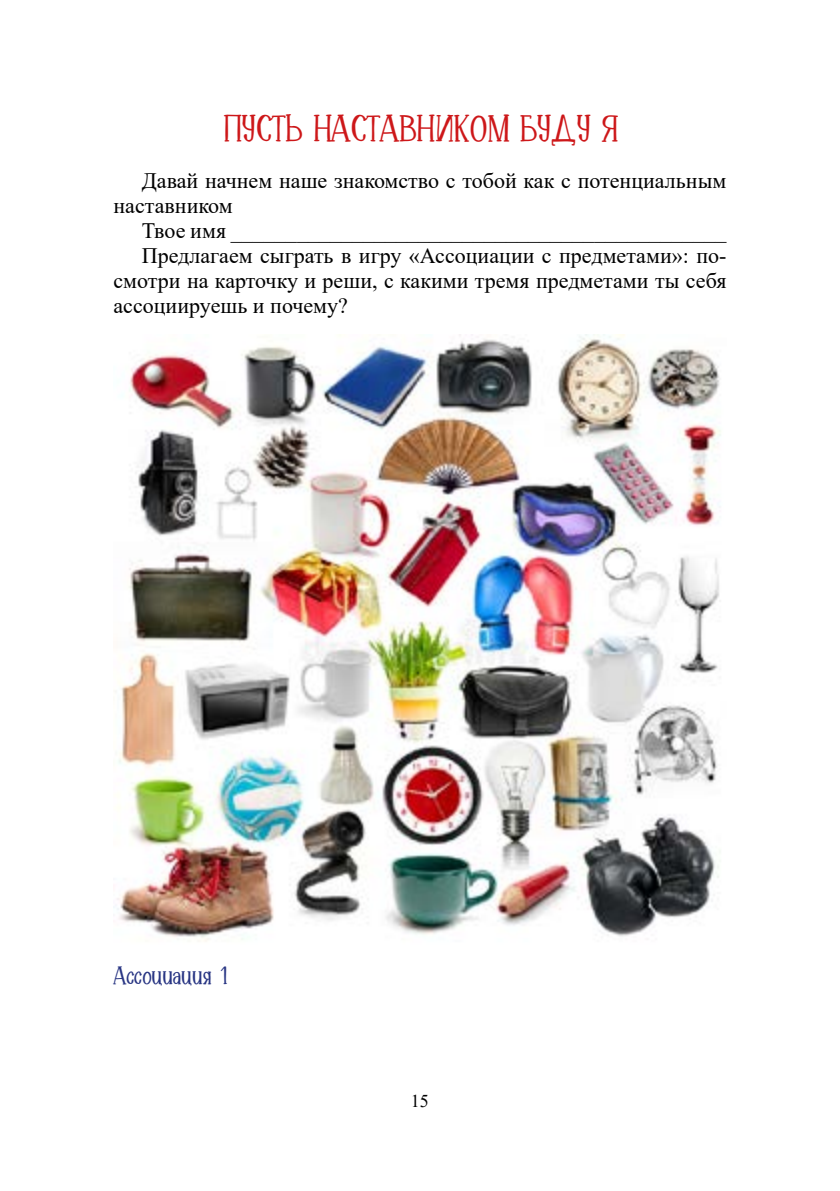
<style>
.page{position:relative;width:840px;height:1191px;background:#fff}
.page>*{position:absolute;margin:0;border:0;box-sizing:border-box;transform-origin:0 0}
.t1{font:500 36px "southernmoonlight";color:#cd1719}
.t2{font:500 24px "southernmoonlight";color:#283583}
.t3{font:22px/25px "Times New Roman";color:#000}
.t4{font:18px "Times New Roman";color:#000}
</style>
<div class="page">
<img style="left:113px;top:334px;width:608px;height:608px">
<h1 class="t1" style="left:222px;top:107px;width:396px">ПУСТЬ НАСТАВНИКОМ БУДУ Я</h1>
<p class="t3" style="left:113px;top:168px;width:614px;text-indent:28px">Давай начнем наше знакомство с тобой как с потенциальным наставником</p>
<p class="t3" style="left:142px;top:218px;width:585px">Твое имя _____________________________________________</p>
<p class="t3" style="left:142px;top:243px;width:585px">Предлагаем сыграть в игру «Ассоциации с предметами»: по-</p>
<p class="t3" style="left:113px;top:268px;width:614px">смотри на карточку и реши, с какими тремя предметами ты себя</p>
<p class="t3" style="left:113px;top:293px;width:236px">ассоциируешь и почему?</p>
<p class="t2" style="left:113px;top:961px;width:114px">Ассоциация 1</p>
<p class="t4" style="left:411px;top:1088px;width:19px">15</p>
</div>
